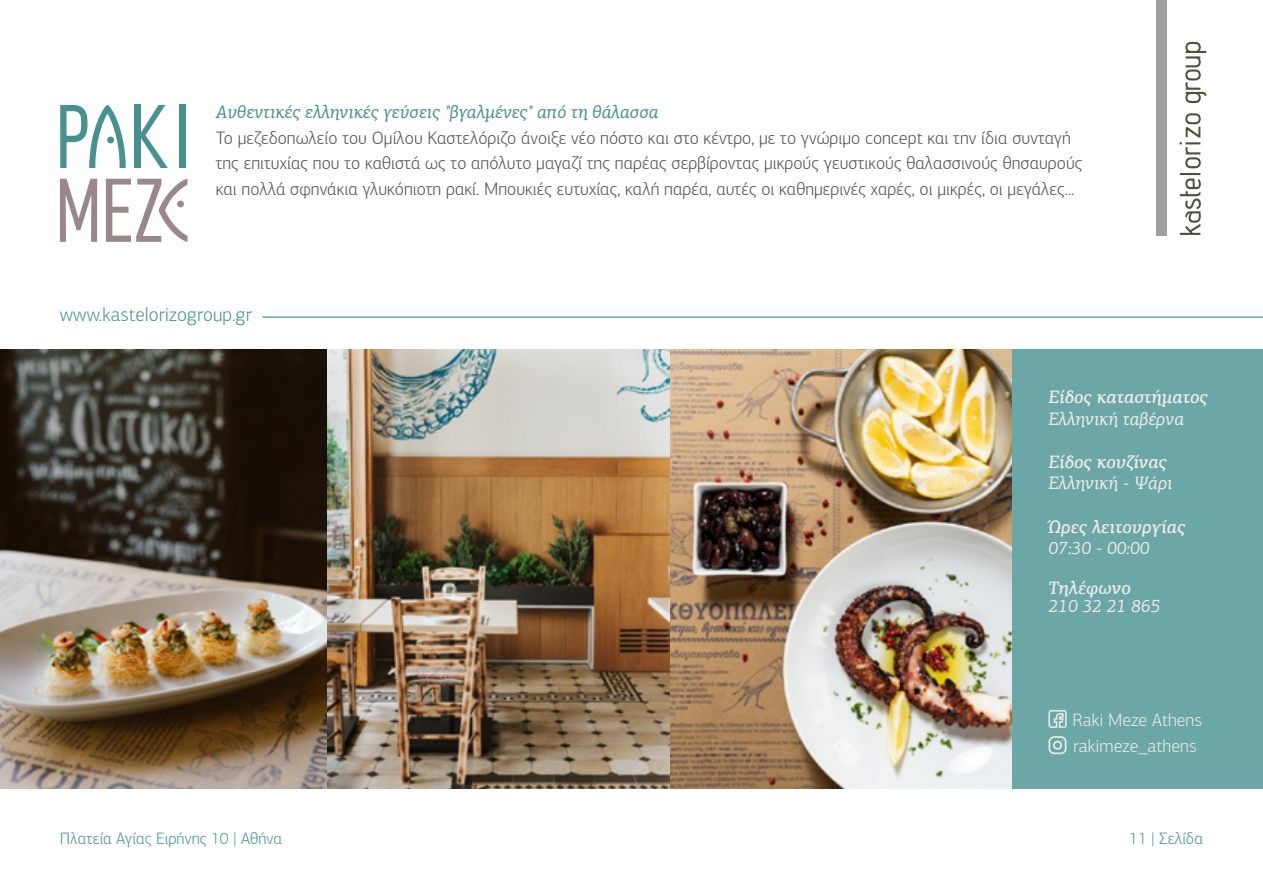
<style>
.page{position:relative;width:1263px;height:893px;background:#fff}
.page>*{position:absolute;margin:0;border:0;box-sizing:border-box;transform-origin:0 0}
.t1{font:300 19.5px "PF Agora Sans Pro";color:#479191}
.t2{font:300 18px/25.5px "PF Agora Sans Pro";color:#505050}
.t3{font:italic 500 18px "PF Agora Slab Pro";color:#f0ebe6}
.t4{font:italic 18px "PF Agora Slab Pro";color:#479191}
.t5{font:italic 18px "PF Agora Slab Pro";color:#f0ebe6}
.t6{font:300 18px "PF Agora Sans Pro";color:#f0ebe6}
.t7{font:300 16.5px "PF Agora Sans Pro";color:#479191}
</style>
<div class="page">
<div style="left:1011px;top:349px;width:252px;height:439px;background:#6ba7a7"></div>
<div style="left:1156px;top:0;width:11px;height:235px;background:#a0a0a0"></div>
<svg style="left:1179px;top:42px;width:27px;height:193px"></svg>
<div style="left:179px;top:105px;width:7px;height:63px;background:#479191"></div>
<svg style="left:60px;top:179px;width:37px;height:63px"></svg>
<div style="left:135px;top:105px;width:6px;height:63px;background:#479191"></div>
<svg style="left:141px;top:105px;width:27px;height:63px"></svg>
<svg style="left:60px;top:105px;width:66px;height:63px"></svg>
<svg style="left:106px;top:179px;width:81px;height:63px"></svg>
<div style="left:177px;top:201px;width:7px;height:6px;background:#9a878a;border-radius:50%"></div>
<div style="left:107px;top:137px;width:7px;height:6px;background:#479191;border-radius:50%"></div>
<img style="left:0;top:349px;width:1011px;height:439px">
<svg style="left:1048px;top:736px;width:18px;height:18px"></svg>
<svg style="left:1048px;top:710px;width:18px;height:18px"></svg>
<hr style="left:262px;top:316px;width:1001px;height:2px;background:#479191">
<p class="t4" style="left:216px;top:101px;width:444px">Αυθεντικές ελληνικές γεύσεις "βγαλμένες" από τη θάλασσα</p>
<p class="t2" style="left:216px;top:125px;width:868px">Το μεζεδοπωλείο του Ομίλου Καστελόριζο άνοιξε νέο πόστο και στο κέντρο, με το γνώριμο concept και την ίδια συνταγή της επιτυχίας που το καθιστά ως το απόλυτο μαγαζί της παρέας σερβίροντας μικρούς γευστικούς θαλασσινούς θησαυρούς και πολλά σφηνάκια γλυκόπιοτη ρακί. Μπουκιές ευτυχίας, καλή παρέα, αυτές οι καθημερινές χαρές, οι μικρές, οι μεγάλες...</p>
<p class="t1" style="left:60px;top:303px;width:194px">www.kastelorizogroup.gr</p>
<p class="t7" style="left:60px;top:829px;width:224px">Πλατεία Αγίας Ειρήνης 10 | Αθήνα</p>
<p class="t3" style="left:1048px;top:386px;width:161px">Είδος καταστήματος</p>
<p class="t5" style="left:1048px;top:408px;width:137px">Ελληνική ταβέρνα</p>
<p class="t3" style="left:1048px;top:451px;width:120px">Είδος κουζίνας</p>
<p class="t5" style="left:1048px;top:472px;width:125px">Ελληνική - Ψάρι</p>
<p class="t3" style="left:1048px;top:515px;width:138px">Ώρες λειτουργίας</p>
<p class="t5" style="left:1048px;top:537px;width:103px">07:30 - 00:00</p>
<p class="t3" style="left:1048px;top:577px;width:84px">Τηλέφωνο</p>
<p class="t5" style="left:1048px;top:595px;width:113px">210 32 21 865</p>
<p class="t6" style="left:1072px;top:709px;width:131px">Raki Meze Athens</p>
<p class="t6" style="left:1073px;top:735px;width:125px">rakimeze_athens</p>
<p class="t7" style="left:1129px;top:829px;width:75px">11 | Σελίδα</p>
</div>
